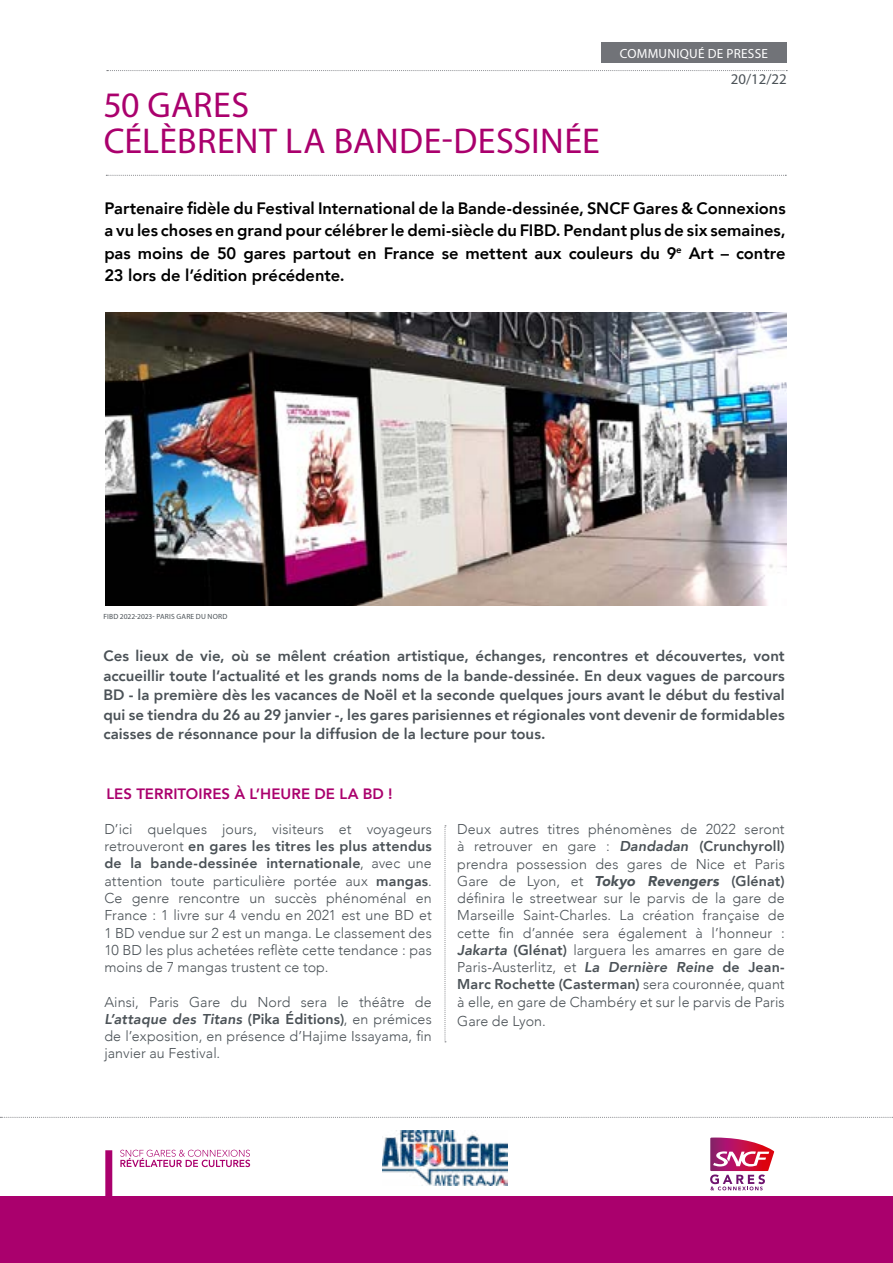
<style>
.page{position:relative;width:893px;height:1263px;background:#fff}
.page>*{position:absolute;margin:0;border:0;box-sizing:border-box;transform-origin:0 0}
.t1{font:36px/36px "Myriad Pro";letter-spacing:.01em;color:#aa006d}
.t2{font:800 16.5px/22.5px "Avenir";letter-spacing:-.005em;color:#000;text-align:justify}
.t3{font:800 15px/19.5px "Avenir";letter-spacing:.005em;color:#4b5257;text-align:justify}
.t4{font:800 15px "Avenir";letter-spacing:.005em;color:#aa006d}
.t5{font:14.85px "Myriad Pro";color:#4b5257}
.t6{font:300 14.25px/17.2px "Avenir";letter-spacing:.005em;color:#4b5257;text-align:justify}
.t7{font:13.2px "Myriad Pro";letter-spacing:.02em;color:#fff}
.t8{font:7.5px "Myriad Pro";letter-spacing:.025em;color:#4b5257}
.s1{font-weight:800}
.s2{font-weight:800;font-style:italic}
.s3{font-weight:900;font-style:italic}
</style>
<div class="page">
<svg style="left:0;top:1117px;width:893px;height:1px"></svg>
<div style="left:0;top:1197px;width:893px;height:66px;background:#aa006d"></div>
<div style="left:105px;top:1150px;width:7px;height:66px;background:#aa006d"></div>
<svg style="left:120px;top:1150px;width:130px;height:17px"></svg>
<svg style="left:710px;top:1137px;width:64px;height:53px"></svg>
<svg style="left:106px;top:175px;width:680px;height:1px"></svg>
<svg style="left:445px;top:825px;width:1px;height:217px"></svg>
<svg style="left:107px;top:70px;width:680px;height:1px"></svg>
<div style="left:601px;top:43px;width:186px;height:20px;background:#717378"></div>
<img style="left:383px;top:1130px;width:124px;height:56px">
<img style="left:105px;top:312px;width:682px;height:294px">
<h1 class="t1" style="left:103px;top:87px;width:498px">50 GARES<br>CÉLÈBRENT LA BANDE-DESSINÉE</h1>
<p class="t7" style="left:620px;top:45px;width:150px">COMMUNIQUÉ DE PRESSE</p>
<p class="t5" style="left:731px;top:70px;width:57px">20/12/22</p>
<p class="t2" style="left:104px;top:196px;width:683px">Partenaire fidèle du Festival International de la Bande-dessinée, SNCF Gares &amp; Connexions a vu les choses en grand pour célébrer le demi-siècle du FIBD. Pendant plus de six semaines, pas moins de 50 gares partout en France se mettent aux couleurs du 9<sup>e</sup> Art – contre 23 lors de l’édition précédente.</p>
<p class="t8" style="left:103px;top:611px;width:125px">FIBD 2022-2023- PARIS GARE DU NORD</p>
<p class="t3" style="left:103px;top:645px;width:683px">Ces lieux de vie, où se mêlent création artistique, échanges, rencontres et découvertes, vont accueillir toute l’actualité et les grands noms de la bande-dessinée. En deux vagues de parcours BD - la première dès les vacances de Noël et la seconde quelques jours avant le début du festival qui se tiendra du 26 au 29 janvier -, les gares parisiennes et régionales vont devenir de formidables caisses de résonnance pour la diffusion de la lecture pour tous.</p>
<p class="t4" style="left:106px;top:780px;width:288px">LES TERRITOIRES À L’HEURE DE LA BD !</p>
<p class="t6" style="left:104px;top:820px;width:329px">D’ici quelques jours, visiteurs et voyageurs retrouveront <span class="s1">en gares les titres les plus attendus de la bande-dessinée internationale</span>, avec une attention toute particulière portée aux <span class="s1">mangas</span>.<br>Ce genre rencontre un succès phénoménal en France : 1 livre sur 4 vendu en 2021 est une BD et 1 BD vendue sur 2 est un manga. Le classement des 10 BD les plus achetées reflète cette tendance : pas moins de 7 mangas trustent ce top.</p>
<p class="t6" style="left:104px;top:993px;width:329px">Ainsi, Paris Gare du Nord sera le théâtre de <span class="s2">L’attaque des Titans</span> <span class="s1">(Pika Éditions)</span>, en prémices de l’exposition, en présence d’Hajime Issayama, fin janvier au Festival.</p>
<p class="t6" style="left:457px;top:820px;width:329px">Deux autres titres phénomènes de 2022 seront à retrouver en gare : <span class="s2">Dandadan</span> <span class="s1">(Crunchyroll) </span>prendra possession des gares de Nice et Paris Gare de Lyon, et <span class="s3">Tokyo Revengers</span> <span class="s1">(Glénat) </span>définira le streetwear sur le parvis de la gare de Marseille Saint-Charles. La création française de cette fin d’année sera également à l’honneur :<br><span class="s2">Jakarta</span> <span class="s1">(Glénat)</span> larguera les amarres en gare de Paris-Austerlitz, et <span class="s2">La Dernière Reine</span> <span class="s1">de Jean-Marc Rochette (Casterman)</span> sera couronnée, quant à elle, en gare de Chambéry et sur le parvis de Paris</p>
<p class="t6" style="left:457px;top:1012px;width:90px">Gare de Lyon.</p>
</div>
